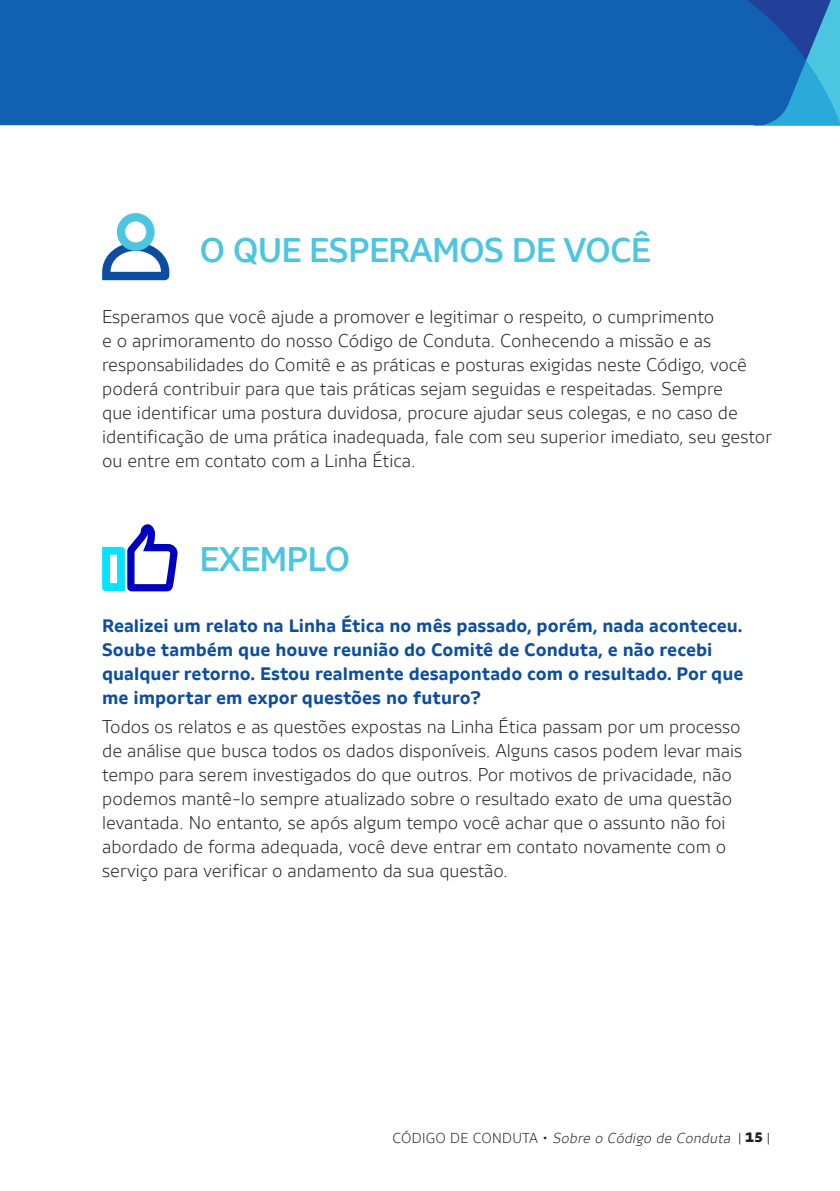
<style>
.page{position:relative;width:840px;height:1191px;background:#fff}
.page>*{position:absolute;margin:0;border:0;box-sizing:border-box;transform-origin:0 0}
.t1{font:500 34px "Votorantim Sans";letter-spacing:-.025em;color:#4cc6e0}
.t2{font:300 18px/24px "Votorantim Sans";color:#231f20}
.t3{font:700 18px/24px "Votorantim Sans";color:#0d4da1}
.t4{font:italic 300 14px "Votorantim Sans";color:#231f20}
.s1{font-style:normal}
.s2{font-weight:900;font-style:normal}
</style>
<div class="page">
<div style="left:0;top:0;width:839px;height:125px;background:#1260b1"></div>
<svg style="left:102px;top:213px;width:67px;height:67px"></svg>
<svg style="left:102px;top:524px;width:76px;height:68px"></svg>
<h1 class="t1" style="left:199px;top:230px;width:130px">O QUE ESPE</h1>
<h1 class="t1" style="left:388px;top:230px;width:46px">RAMOS</h1>
<h1 class="t1" style="left:511px;top:230px;width:75px">DE VOC</h1>
<h1 class="t1" style="left:630px;top:230px;width:22px">Ê</h1>
<p class="t2" style="left:102px;top:305px;width:671px">Esperamos que você ajude a promover e legitimar o respeito, o cumprimento<br>e o aprimoramento do nosso Código de Conduta. Conhecendo a missão e as responsabilidades do Comitê e as práticas e posturas exigidas neste Código, você poderá contribuir para que tais práticas sejam seguidas e respeitadas. Sempre<br>que identificar uma postura duvidosa, procure ajudar seus colegas, e no caso de identificação de uma prática inadequada, fale com seu superior imediato, seu gestor ou entre em contato com a Linha Ética.</p>
<h1 class="t1" style="left:199px;top:539px;width:64px">EXEMP</h1>
<h1 class="t1" style="left:307px;top:539px;width:39px">LO</h1>
<p class="t3" style="left:102px;top:613px;width:642px">Realizei um relato na Linha Ética no mês passado, porém, nada aconteceu.<br>Soube também que houve reunião do Comitê de Conduta, e não recebi qualquer retorno. Estou realmente desapontado com o resultado. Por que me importar em expor questões no futuro?</p>
<p class="t2" style="left:102px;top:715px;width:641px">Todos os relatos e as questões expostas na Linha Ética passam por um processo de análise que busca todos os dados disponíveis. Alguns casos podem levar mais tempo para serem investigados do que outros. Por motivos de privacidade, não podemos mantê-lo sempre atualizado sobre o resultado exato de uma questão levantada. No entanto, se após algum tempo você achar que o assunto não foi abordado de forma adequada, você deve entrar em contato novamente com o serviço para verificar o andamento da sua questão.</p>
<p class="t4" style="left:392px;top:1130px;width:379px"><span class="s1">c ó d i g o d e c o n d u ta •</span> Sobre o Código de Conduta <span class="s1">|</span> <span class="s2">15</span> <span class="s1">|</span></p>
</div>
